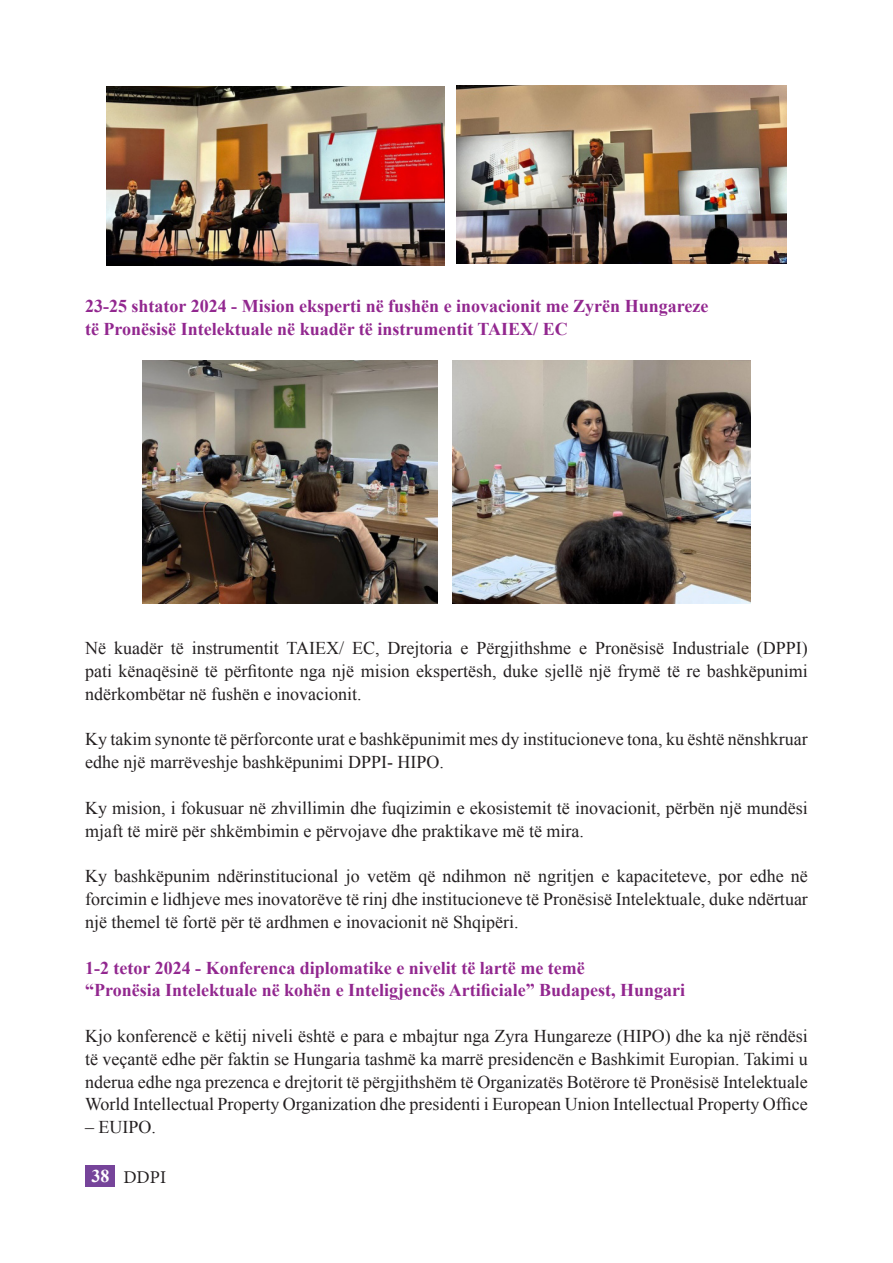
<style>
.page{position:relative;width:893px;height:1263px;background:#fff}
.page>*{position:absolute;margin:0;border:0;box-sizing:border-box;transform-origin:0 0}
.t1{font:18px/22.8px "Times New Roman";color:#231f20;text-align:justify}
.t2{font:700 18px "Times New Roman";color:#92278f}
.t3{font:18px "Minion Pro";color:#231f20}
.s1{font-family:"Times New Roman";font-weight:700;color:#fff}
</style>
<div class="page">
<div style="left:85px;top:1165px;width:30px;height:21px;background:#76449a"></div>
<img style="left:456px;top:85px;width:330px;height:179px">
<img style="left:107px;top:86px;width:337px;height:179px">
<img style="left:453px;top:360px;width:297px;height:244px">
<img style="left:142px;top:360px;width:295px;height:243px">
<p class="t2" style="left:85px;top:293px;width:625px">23-25 shtator 2024 - Mision eksperti në fushën e inovacionit me Zyrën Hungareze</p>
<p class="t2" style="left:85px;top:316px;width:484px">të Pronësisë Intelektuale në kuadër të instrumentit TAIEX/ EC</p>
<p class="t1" style="left:85px;top:636px;width:724px">Në kuadër të instrumentit TAIEX/ EC, Drejtoria e Përgjithshme e Pronësisë Industriale (DPPI) pati kënaqësinë të përfitonte nga një mision ekspertësh, duke sjellë një frymë të re bashkëpunimi ndërkombëtar në fushën e inovacionit.</p>
<p class="t1" style="left:85px;top:728px;width:724px">Ky takim synonte të përforconte urat e bashkëpunimit mes dy institucioneve tona, ku është nënshkruar edhe një marrëveshje bashkëpunimi DPPI- HIPO.</p>
<p class="t1" style="left:85px;top:796px;width:724px">Ky mision, i fokusuar në zhvillimin dhe fuqizimin e ekosistemit të inovacionit, përbën një mundësi mjaft të mirë për shkëmbimin e përvojave dhe praktikave më të mira.</p>
<p class="t1" style="left:85px;top:864px;width:724px">Ky bashkëpunim ndërinstitucional jo vetëm që ndihmon në ngritjen e kapaciteteve, por edhe në forcimin e lidhjeve mes inovatorëve të rinj dhe institucioneve të Pronësisë Intelektuale, duke ndërtuar një themel të fortë për të ardhmen e inovacionit në Shqipëri.</p>
<p class="t2" style="left:85px;top:954px;width:501px">1-2 tetor 2024 - Konferenca diplomatike e nivelit të lartë me temë</p>
<p class="t2" style="left:85px;top:977px;width:602px">“Pronësia Intelektuale në kohën e Inteligjencës Artificiale” Budapest, Hungari</p>
<p class="t1" style="left:85px;top:1024px;width:724px">Kjo konferencë e këtij niveli është e para e mbajtur nga Zyra Hungareze (HIPO) dhe ka një rëndësi të veçantë edhe për faktin se Hungaria tashmë ka marrë presidencën e Bashkimit Europian. Takimi u nderua edhe nga prezenca e drejtorit të përgjithshëm të Organizatës Botërore të Pronësisë Intelektuale World Intellectual Property Organization dhe presidenti i European Union Intellectual Property Office</p>
<p class="t1" style="left:85px;top:1115px;width:72px">– EUIPO.</p>
<p class="t3" style="left:92px;top:1165px;width:76px"><span class="s1">38</span> DDPI</p>
</div>
